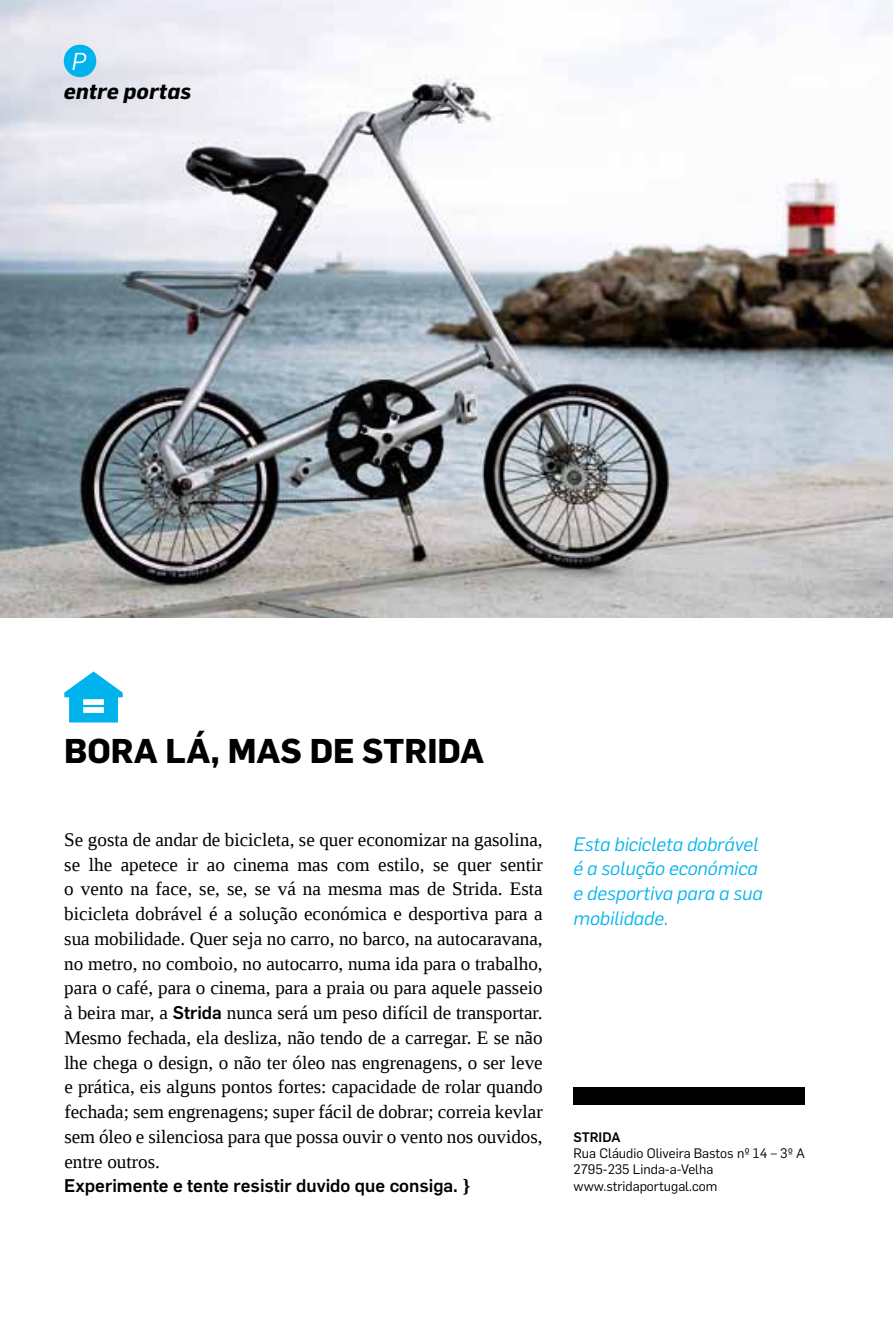
<style>
.page{position:relative;width:893px;height:1327px;background:#fff}
.page>*{position:absolute;margin:0;border:0;box-sizing:border-box;transform-origin:0 0}
.t1{font:700 33.75px "Flama";color:#000}
.t2{font:italic 24.07px "Flama";color:#fff}
.t3{font:italic 700 21.38px "Flama";letter-spacing:.01em;color:#000}
.t4{font:19.12px/24.8px "Liberation Serif";color:#000;text-align:justify}
.t5{font:italic 19.12px/24.8px "Flama";color:#00b3ed}
.t6{font:500 18px "Flama";color:#000}
.t7{font:13.5px/16.2px "Flama";color:#000}
.t8{font:500 13.5px "Flama";color:#000}
.s1{font-family:"Flama";font-weight:500;font-size:18px}
.s2{font-family:"Liberation Serif";font-weight:700;font-size:19.12px}
</style>
<div class="page">
<img style="left:0;top:0;width:893px;height:618px">
<svg style="left:64px;top:671px;width:59px;height:51px"></svg>
<div style="left:573px;top:1087px;width:232px;height:18px;background:#000"></div>
<div style="left:64px;top:45px;width:32px;height:32px;background:#00b3ed;border-radius:50%"></div>
<p class="t2" style="left:71px;top:45px;width:16px">P</p>
<p class="t3" style="left:64px;top:76px;width:129px">entre portas</p>
<h1 class="t1" style="left:64px;top:726px;width:421px">BORA LÁ, MAS DE STRIDA</h1>
<p class="t4" style="left:64px;top:827px;width:480px">Se gosta de andar de bicicleta, se quer economizar na gasolina, se lhe apetece ir ao cinema mas com estilo, se quer sentir o vento na face, se, se, se vá na mesma mas de Strida. Esta bicicleta dobrável é a solução económica e desportiva para a sua mobilidade. Quer seja no carro, no barco, na autocaravana, no metro, no comboio, no autocarro, numa ida para o trabalho, para o café, para o cinema, para a praia ou para aquele passeio à beira mar, a <span class="s1">Strida</span> nunca será um peso difícil de transportar.<br>Mesmo fechada, ela desliza, não tendo de a carregar. E se não lhe chega o design, o não ter óleo nas engrenagens, o ser leve e prática, eis alguns pontos fortes: capacidade de rolar quando fechada; sem engrenagens; super fácil de dobrar; correia kevlar sem óleo e silenciosa para que possa ouvir o vento nos ouvidos, entre outros.</p>
<p class="t6" style="left:64px;top:1173px;width:407px">Experimente e tente resistir duvido que consiga. <span class="s2">}</span></p>
<p class="t5" style="left:573px;top:830px;width:191px">Esta bicicleta dobrável é a solução económica e desportiva para a sua mobilidade.</p>
<p class="t8" style="left:573px;top:1127px;width:48px">STRIDA</p>
<p class="t7" style="left:573px;top:1144px;width:233px">Rua Cláudio Oliveira Bastos nº 14 – 3º A<br>2795-235 Linda-a-Velha www.stridaportugal.com</p>
</div>
